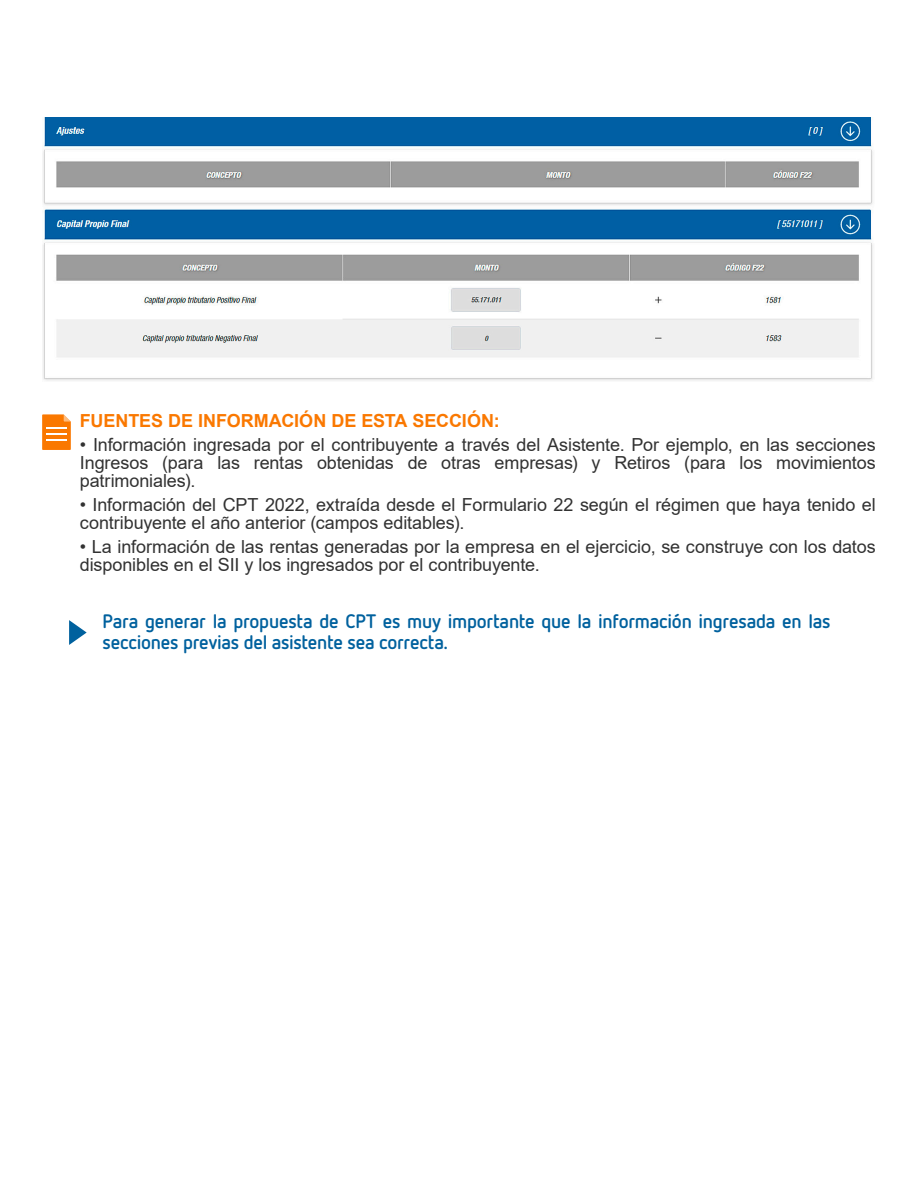
<style>
.page{position:relative;width:918px;height:1188px;background:#fff}
.page>*{position:absolute;margin:0;border:0;box-sizing:border-box;transform-origin:0 0}
.t1{font:700 19.5px/21px "Netto OT";letter-spacing:-.015em;color:#00619e}
.t2{font:18px/18px "Arial";letter-spacing:-.005em;color:#323232}
.t3{font:700 18px "Arial";letter-spacing:-.005em;color:#fa7800}
</style>
<div class="page">
<svg style="left:69px;top:620px;width:18px;height:25px"></svg>
<svg style="left:42px;top:414px;width:29px;height:36px"></svg>
<hr style="left:46px;top:433px;width:21px;height:2px;background:#fff">
<hr style="left:46px;top:427px;width:21px;height:2px;background:#fff">
<img style="left:42px;top:117px;width:831px;height:264px">
<p class="t3" style="left:80px;top:408px;width:421px">FUENTES DE INFORMACIÓN DE ESTA SECCIÓN:</p>
<p class="t2" style="left:80px;top:436px;width:797px;text-align:justify">• Información ingresada por el contribuyente a través del Asistente. Por ejemplo, en las secciones Ingresos (para las rentas obtenidas de otras empresas) y Retiros (para los movimientos patrimoniales).</p>
<p class="t2" style="left:80px;top:496px;width:797px">• Información del CPT 2022, extraída desde el Formulario 22 según el régimen que haya tenido el contribuyente el año anterior (campos editables).</p>
<p class="t2" style="left:80px;top:538px;width:797px">• La información de las rentas generadas por la empresa en el ejercicio, se construye con los datos disponibles en el SII y los ingresados por el contribuyente.</p>
<p class="t1" style="left:103px;top:611px;width:729px">Para generar la propuesta de CPT es muy importante que la información ingresada en las secciones previas del asistente sea correcta.</p>
</div>
